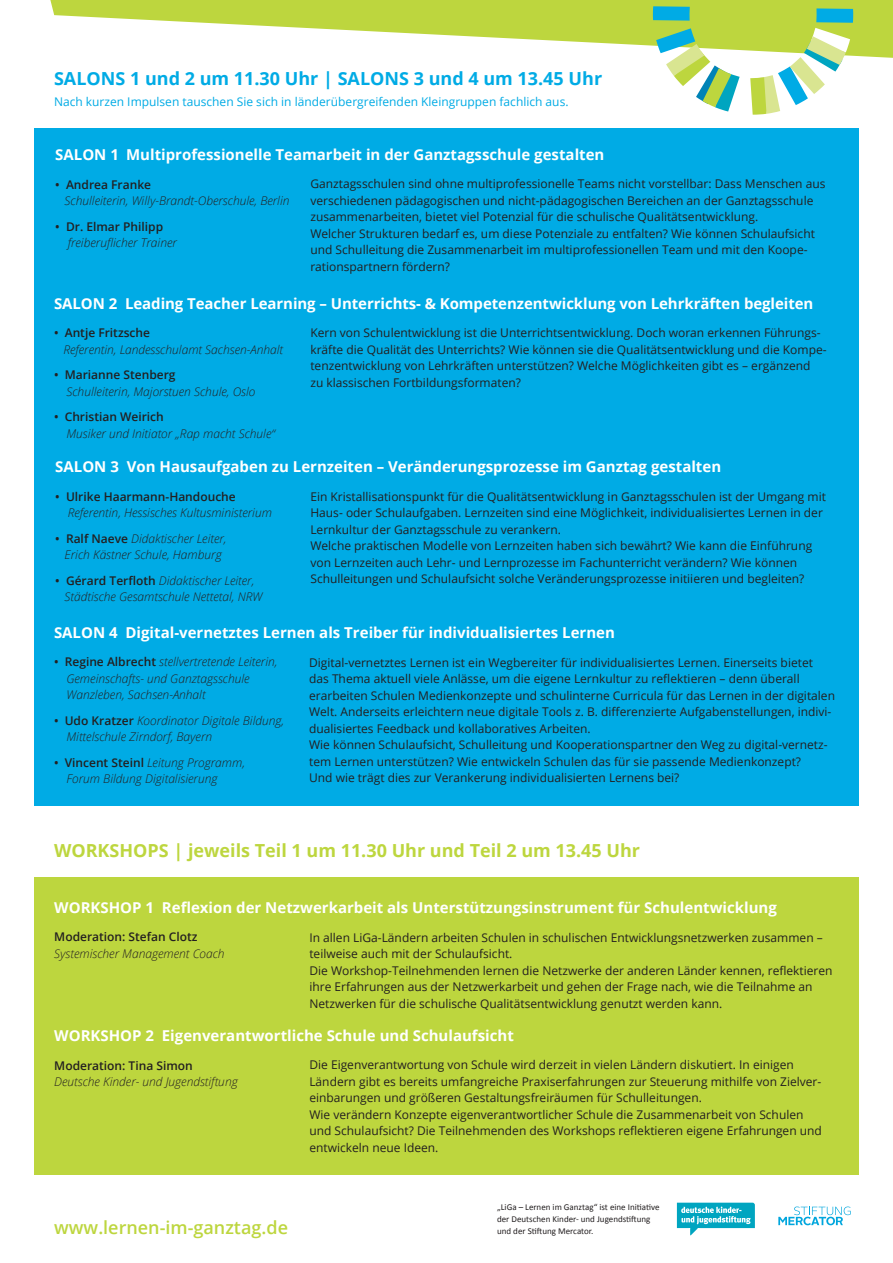
<style>
.page{position:relative;width:893px;height:1263px;background:#fff}
.page>*{position:absolute;margin:0;border:0;box-sizing:border-box;transform-origin:0 0}
.t1{font:700 18px "Open Sans";color:#bdd63e}
.t2{font:700 18px "Open Sans";color:#00abe5}
.t3{font:600 18px "Open Sans";color:#bdd63e}
.t4{font:700 15px "Open Sans";color:#fff}
.t5{font:12px/16.5px "Open Sans";color:#231f20}
.t6{font:italic 300 12px/16.5px "Open Sans";color:#231f20}
.t7{font:600 12px "Open Sans";color:#231f20}
.t8{font:12px "Open Sans";color:#00abe5}
.t9{font:9px/12px "Calibri";color:#231f20}
.s1{font-weight:600;font-style:normal}
</style>
<div class="page">
<svg style="left:50px;top:0;width:843px;height:58px;fill:#bdd63e"></svg>
<svg style="left:677px;top:1203px;width:78px;height:32px"></svg>
<svg style="left:778px;top:1206px;width:72px;height:19px"></svg>
<div style="left:34px;top:128px;width:825px;height:677px;background:#00abe5"></div>
<div style="left:34px;top:877px;width:825px;height:298px;background:#bdd63e"></div>
<svg style="left:653px;top:0;width:200px;height:115px"></svg>
<h1 class="t2" style="left:54px;top:66px;width:550px">SALONS 1 und 2 um 11.30 Uhr | SALONS 3 und 4 um 13.45 Uhr</h1>
<p class="t8" style="left:54px;top:93px;width:516px">Nach kurzen Impulsen tauschen Sie sich in länderübergreifenden Kleingruppen fachlich aus.</p>
<p class="t4" style="left:55px;top:144px;width:551px">SALON 1 Multiprofessionelle Teamarbeit in der Ganztagsschule gestalten</p>
<p class="t7" style="left:55px;top:176px;width:97px">• Andrea Franke</p>
<p class="t6" style="left:65px;top:192px;width:226px">Schulleiterin, Willy-Brandt-Oberschule, Berlin</p>
<p class="t7" style="left:55px;top:218px;width:109px">• Dr. Elmar Philipp</p>
<p class="t6" style="left:68px;top:234px;width:111px">freiberuflicher Trainer</p>
<p class="t5" style="left:310px;top:175px;width:517px">Ganztagsschulen sind ohne multiprofessionelle Teams nicht vorstellbar: Dass Menschen aus verschiedenen pädagogischen und nicht-pädagogischen Bereichen an der Ganztagsschule zusammenarbeiten, bietet viel Potenzial für die schulische Qualitätsentwicklung.<br>Welcher Strukturen bedarf es, um diese Potenziale zu entfalten? Wie können Schulaufsicht und Schulleitung die Zusammenarbeit im multiprofessionellen Team und mit den Koope&shy;rationspartnern fördern?</p>
<p class="t4" style="left:54px;top:292px;width:761px">SALON 2 Leading Teacher Learning – Unterrichts- &amp; Kompetenzentwicklung von Lehrkräften begleiten</p>
<p class="t7" style="left:54px;top:324px;width:98px">• Antje Fritzsche</p>
<p class="t6" style="left:63px;top:340px;width:221px">Referentin, Landesschulamt Sachsen-Anhalt</p>
<p class="t7" style="left:54px;top:366px;width:123px">• Marianne Stenberg</p>
<p class="t6" style="left:66px;top:382px;width:190px">Schulleiterin, Majorstuen Schule, Oslo</p>
<p class="t7" style="left:54px;top:408px;width:111px">• Christian Weirich</p>
<p class="t6" style="left:66px;top:424px;width:210px">Musiker und Initiator „Rap macht Schule“</p>
<p class="t5" style="left:310px;top:324px;width:518px">Kern von Schulentwicklung ist die Unterrichtsentwicklung. Doch woran erkennen Führungs&shy;kräfte die Qualität des Unterrichts? Wie können sie die Qualitätsentwicklung und die Kompe&shy;tenzentwicklung von Lehrkräften unterstützen? Welche Möglichkeiten gibt es – ergänzend zu klassischen Fortbildungsformaten?</p>
<p class="t4" style="left:55px;top:456px;width:667px">SALON 3 Von Hausaufgaben zu Lernzeiten – Veränderungsprozesse im Ganztag gestalten</p>
<p class="t7" style="left:55px;top:488px;width:182px">• Ulrike Haarmann-Handouche</p>
<p class="t6" style="left:68px;top:504px;width:206px">Referentin, Hessisches Kultusministerium</p>
<p class="t6" style="left:55px;top:530px;width:173px;text-align:center"><span class="s1">• Ralf Naeve</span> Didaktischer Leiter,<br>Erich Kästner Schule, Hamburg</p>
<p class="t6" style="left:65px;top:572px;width:199px;text-indent:-9px"><span class="s1">• Gérard Terfloth</span> Didaktischer Leiter,<br>Städtische Gesamtschule Nettetal, NRW</p>
<p class="t5" style="left:310px;top:488px;width:517px">Ein Kristallisationspunkt für die Qualitätsentwicklung in Ganztagsschulen ist der Umgang mit Haus- oder Schulaufgaben. Lernzeiten sind eine Möglichkeit, individualisiertes Lernen in der Lernkultur der Ganztagsschule zu verankern.<br>Welche praktischen Modelle von Lernzeiten haben sich bewährt? Wie kann die Einführung von Lernzeiten auch Lehr- und Lernprozesse im Fachunterricht verändern? Wie können Schulleitungen und Schulaufsicht solche Veränderungsprozesse initiieren und begleiten?</p>
<p class="t4" style="left:54px;top:622px;width:562px">SALON 4 Digital-vernetztes Lernen als Treiber für individualisiertes Lernen</p>
<p class="t6" style="left:66px;top:653px;width:212px;text-indent:-12px"><span class="s1">• Regine Albrecht</span> stellvertretende Leiterin,<br>Gemeinschafts- und Ganztagsschule<br>Wanzleben, Sachsen-Anhalt</p>
<p class="t6" style="left:66px;top:712px;width:219px;text-indent:-12px"><span class="s1">• Udo Kratzer</span> Koordinator Digitale Bildung,<br>Mittelschule Zirndorf, Bayern</p>
<p class="t6" style="left:66px;top:754px;width:180px;text-indent:-12px"><span class="s1">• Vincent Steinl</span> Leitung Programm,<br>Forum Bildung Digitalisierung</p>
<p class="t5" style="left:309px;top:654px;width:527px">Digital-vernetztes Lernen ist ein Wegbereiter für individualisiertes Lernen. Einerseits bietet das Thema aktuell viele Anlässe, um die eigene Lernkultur zu reflektieren – denn überall erarbeiten Schulen Medienkonzepte und schulinterne Curricula für das Lernen in der digitalen Welt. Anderseits erleichtern neue digitale Tools z. B. differenzierte Aufgabenstellungen, indivi&shy;dualisiertes Feedback und kollaboratives Arbeiten.<br>Wie können Schulaufsicht, Schulleitung und Kooperationspartner den Weg zu digital-vernetz&shy;tem Lernen unterstützen? Wie entwickeln Schulen das für sie passende Medienkonzept?<br>Und wie trägt dies zur Verankerung individualisierten Lernens bei?</p>
<h1 class="t1" style="left:54px;top:837px;width:588px">WORKSHOPS | jeweils Teil 1 um 11.30 Uhr und Teil 2 um 13.45 Uhr</h1>
<p class="t4" style="left:54px;top:897px;width:724px">WORKSHOP 1 Reflexion der Netzwerkarbeit als Unterstützungsinstrument für Schulentwicklung</p>
<p class="t7" style="left:54px;top:928px;width:145px">Moderation: Stefan Clotz</p>
<p class="t6" style="left:54px;top:945px;width:172px">Systemischer Management Coach</p>
<p class="t5" style="left:309px;top:929px;width:525px">In allen LiGa-Ländern arbeiten Schulen in schulischen Entwicklungsnetzwerken zusammen – teilweise auch mit der Schulaufsicht.<br>Die Workshop-Teilnehmenden lernen die Netzwerke der anderen Länder kennen, reflektieren ihre Erfahrungen aus der Netzwerkarbeit und gehen der Frage nach, wie die Teilnahme an Netzwerken für die schulische Qualitätsentwicklung genutzt werden kann.</p>
<p class="t4" style="left:54px;top:1025px;width:461px">WORKSHOP 2 Eigenverantwortliche Schule und Schulaufsicht</p>
<p class="t7" style="left:54px;top:1057px;width:140px">Moderation: Tina Simon</p>
<p class="t6" style="left:54px;top:1073px;width:185px">Deutsche Kinder- und Jugendstiftung</p>
<p class="t5" style="left:309px;top:1056px;width:514px">Die Eigenverantwortung von Schule wird derzeit in vielen Ländern diskutiert. In einigen Ländern gibt es bereits umfangreiche Praxiserfahrungen zur Steuerung mithilfe von Zielver&shy;einbarungen und größeren Gestaltungsfreiräumen für Schulleitungen.<br>Wie verändern Konzepte eigenverantwortlicher Schule die Zusammenarbeit von Schulen und Schulaufsicht? Die Teilnehmenden des Workshops reflektieren eigene Erfahrungen und entwickeln neue Ideen.</p>
<p class="t9" style="left:497px;top:1201px;width:164px">„LiGa – Lernen im Ganztag“ ist eine Initiative der Deutschen Kinder- und Jugendstiftung</p>
<h1 class="t3" style="left:54px;top:1215px;width:235px">www.lernen-im-ganztag.de</h1>
<p class="t9" style="left:497px;top:1225px;width:98px">und der Stiftung Mercator.</p>
</div>
